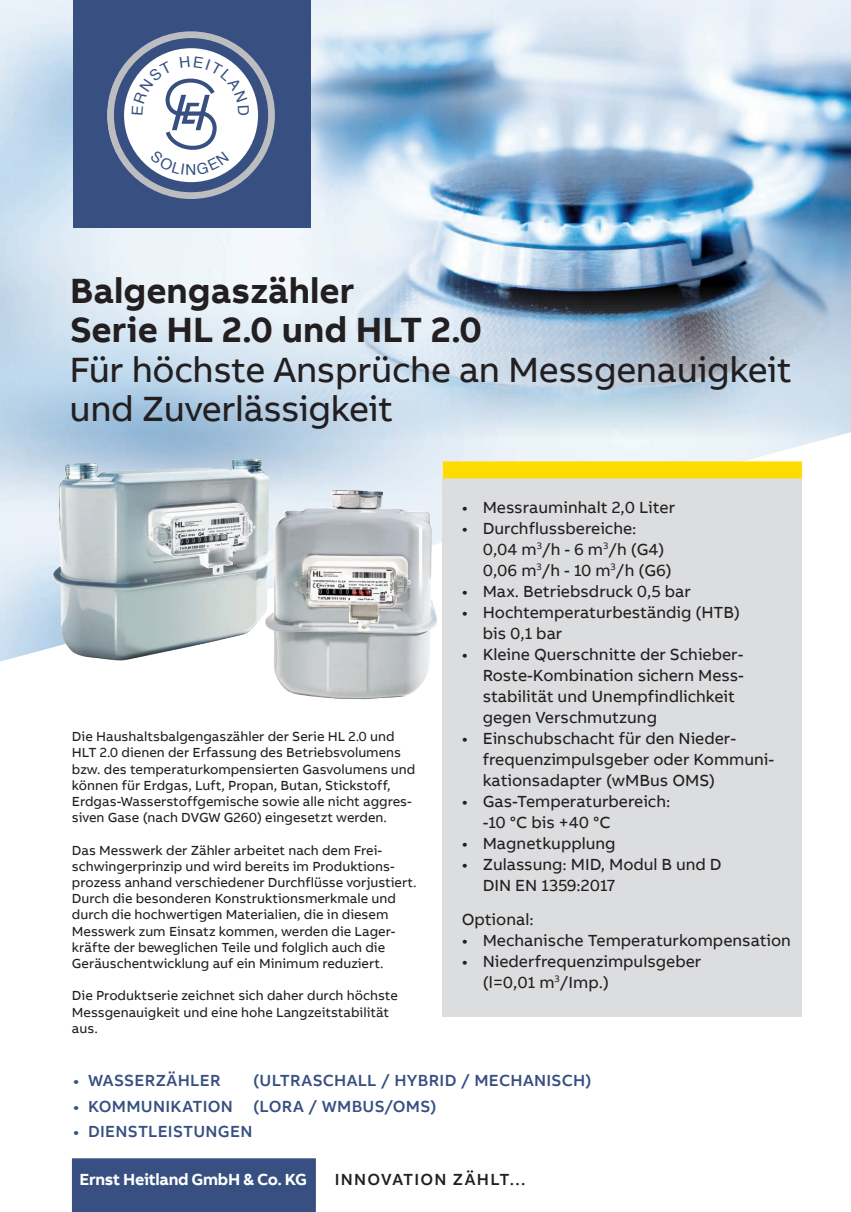
<style>
.page{position:relative;width:851px;height:1212px;background:#fff}
.page>*{position:absolute;margin:0;border:0;box-sizing:border-box;transform-origin:0 0}
.t1{font:36px/39px "AB Bvoice";letter-spacing:-.01em;color:#231f20}
.t2{font:700 36px/39px "AB Bvoice";color:#231f20}
.t3{font:16.5px/21px "AB Bvoice";color:#231f20}
.t4{font:500 16.5px "AB Bvoice";letter-spacing:.02em;color:#375081}
.t5{font:700 16.5px "AB Bvoice";letter-spacing:-.02em;color:#fff}
.t6{font:500 16.5px "AB Bvoice";letter-spacing:.075em;color:#231f20}
.t7{font:13.5px/16.2px "AB Bvoice";color:#231f20}
</style>
<div class="page">
<img style="left:0;top:0;width:850px;height:287px">
<img style="left:0;top:287px;width:850px;height:145px">
<div style="left:72px;top:1158px;width:244px;height:54px;background:#375081"></div>
<svg style="left:0;top:432px;width:850px;height:291px"></svg>
<div style="left:73px;top:0;width:237px;height:227px;background:#375081"></div>
<div style="left:443px;top:478px;width:358px;height:539px;background:#dcdddf"></div>
<div style="left:443px;top:461px;width:358px;height:17px;background:#ffdc01;border:2px solid #ffdc01"></div>
<img style="left:41px;top:448px;width:255px;height:228px">
<img style="left:249px;top:469px;width:208px;height:241px">
<svg style="left:107px;top:31px;width:168px;height:168px"></svg>
<h1 class="t2" style="left:70px;top:271px;width:413px">Balgengaszähler<br>Serie HL 2.0 und HLT 2.0</h1>
<h1 class="t1" style="left:69px;top:350px;width:723px">Für höchste Ansprüche an Messgenauigkeit und Zuverlässigkeit</h1>
<p class="t7" style="left:72px;top:728px;width:345px">Die Haushaltsbalgengaszähler der Serie HL 2.0 und HLT 2.0 dienen der Erfassung des Betriebsvolumens bzw. des temperaturkompensierten Gasvolumens und können für Erdgas, Luft, Propan, Butan, Stickstoff, Erdgas-Wasserstoffgemische sowie alle nicht aggres&shy;siven Gase (nach DVGW G260) eingesetzt werden.</p>
<p class="t7" style="left:72px;top:842px;width:346px">Das Messwerk der Zähler arbeitet nach dem Frei&shy;schwingerprinzip und wird bereits im Produktions&shy;prozess anhand verschiedener Durchflüsse vorjustiert.<br>Durch die besonderen Konstruktionsmerkmale und durch die hochwertigen Materialien, die in diesem Messwerk zum Einsatz kommen, werden die Lager&shy;kräfte der beweglichen Teile und folglich auch die Geräuschentwicklung auf ein Minimum reduziert.</p>
<p class="t7" style="left:72px;top:988px;width:327px">Die Produktserie zeichnet sich daher durch höchste<br>Messgenauigkeit und eine hohe Langzeitstabilität aus.</p>
<p class="t3" style="left:461px;top:497px;width:215px">• Messrauminhalt 2,0 Liter</p>
<p class="t3" style="left:482px;top:518px;width:190px;text-indent:-21px">• Durchflussbereiche:<br>0,04 m<sup>3</sup>/h - 6 m<sup>3</sup>/h (G4)<br>0,06 m<sup>3</sup>/h - 10 m<sup>3</sup>/h (G6)</p>
<p class="t3" style="left:461px;top:581px;width:231px">• Max. Betriebsdruck 0,5 bar</p>
<p class="t3" style="left:482px;top:602px;width:259px;text-indent:-21px">• Hochtemperaturbeständig (HTB) bis 0,1 bar</p>
<p class="t3" style="left:482px;top:644px;width:263px;text-indent:-21px">• Kleine Querschnitte der Schieber-<br>Roste-Kombination sichern Mess&shy;stabilität und Unempfindlichkeit gegen Verschmutzung</p>
<p class="t3" style="left:482px;top:728px;width:293px;text-indent:-21px">• Einschubschacht für den Nieder&shy;frequenzimpulsgeber oder Kommuni&shy;kationsadapter (wMBus OMS)</p>
<p class="t3" style="left:482px;top:791px;width:189px;text-indent:-21px">• Gas-Temperaturbereich: -10 °C bis +40 °C</p>
<p class="t3" style="left:461px;top:833px;width:155px">• Magnetkupplung</p>
<p class="t3" style="left:482px;top:854px;width:240px;text-indent:-21px">• Zulassung: MID, Modul B und D<br>DIN EN 1359:2017</p>
<p class="t3" style="left:461px;top:909px;width:73px">Optional:</p>
<p class="t3" style="left:461px;top:930px;width:331px">• Mechanische Temperaturkompensation</p>
<p class="t3" style="left:482px;top:951px;width:220px;text-indent:-21px">• Niederfrequenzimpulsgeber (l=0,01 m<sup>3</sup>/Imp.)</p>
<p class="t4" style="left:73px;top:1070px;width:149px">• WASSERZÄHLER</p>
<p class="t4" style="left:253px;top:1070px;width:340px">(ULTRASCHALL / HYBRID / MECHANISCH)</p>
<p class="t4" style="left:73px;top:1096px;width:365px">• KOMMUNIKATION (LORA / WMBUS/OMS)</p>
<p class="t4" style="left:73px;top:1121px;width:181px">• DIENSTLEISTUNGEN</p>
<p class="t5" style="left:79px;top:1169px;width:229px">Ernst Heitland GmbH &amp; Co. KG</p>
<p class="t6" style="left:334px;top:1169px;width:192px">INNOVATION ZÄHLT...</p>
</div>
